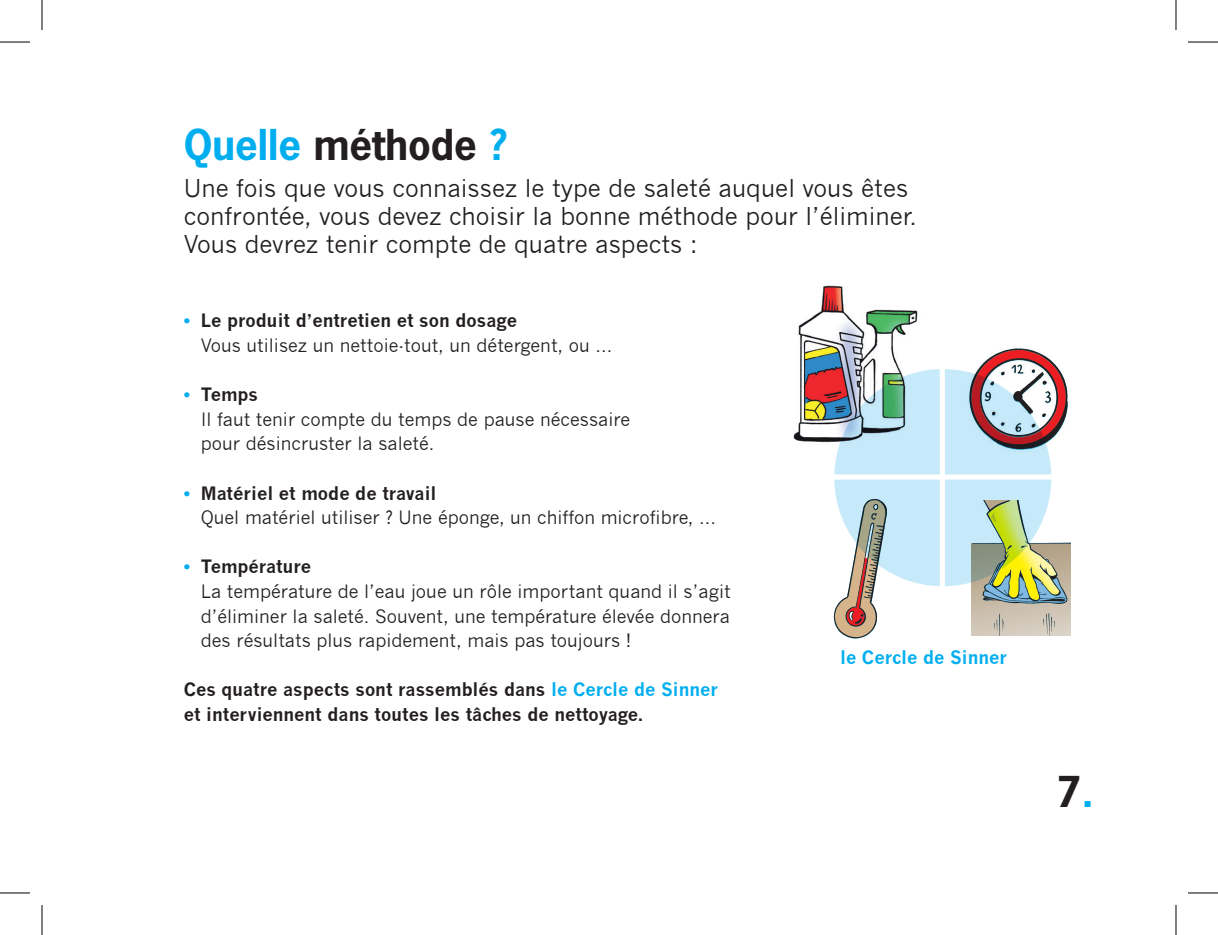
<style>
.page{position:relative;width:1218px;height:935px;background:#fff}
.page>*{position:absolute;margin:0;border:0;box-sizing:border-box;transform-origin:0 0}
.t1{font:700 40px "News Gothic Std";color:#00aeef}
.t2{font:700 40px "News Gothic Std";color:#231f20}
.t3{font:24px/28px "News Gothic";color:#231f20}
.t4{font:18px/24.6px "News Gothic";color:#231f20}
.t5{font:700 18px/24.6px "News Gothic";color:#231f20}
.t6{font:700 18px "News Gothic";color:#00aeef}
.s1{color:#231f20}
.s2{font-weight:700;color:#00aeef}
.s3{font-weight:700}
.s4{color:#00aeef}
</style>
<div class="page">
<div style="left:834px;top:369px;width:217px;height:217px;background:#c6eafa;border-radius:50%"></div>
<div style="left:940px;top:363px;width:5px;height:228px;background:#fff"></div>
<div style="left:828px;top:474px;width:228px;height:5px;background:#fff"></div>
<img style="left:793px;top:285px;width:134px;height:179px">
<img style="left:931px;top:348px;width:137px;height:112px">
<img style="left:971px;top:500px;width:100px;height:135px">
<img style="left:833px;top:485px;width:78px;height:154px">
<hr style="left:0;top:42px;width:30px;height:1px;background:#000">
<hr style="left:1188px;top:42px;width:30px;height:1px;background:#000">
<hr style="left:0;top:892px;width:30px;height:1px;background:#000">
<hr style="left:1188px;top:892px;width:30px;height:1px;background:#000">
<hr style="left:42px;top:0;width:1px;height:30px;background:#000">
<hr style="left:42px;top:904px;width:1px;height:30px;background:#000">
<hr style="left:1176px;top:0;width:1px;height:30px;background:#000">
<hr style="left:1176px;top:904px;width:1px;height:30px;background:#000">
<h1 class="t1" style="left:184px;top:118px;width:325px">Quelle <span class="s1">méthode</span> ?</h1>
<h2 class="t3" style="left:184px;top:175px;width:735px">Une fois que vous connaissez le type de saleté auquel vous êtes confrontée, vous devez choisir la bonne méthode pour l’éliminer.<br>Vous devrez tenir compte de quatre aspects :</h2>
<p class="t4" style="left:201px;top:308px;width:413px;text-indent:-17px"><span class="s2">•</span> <span class="s3">Le produit d’entretien et son dosage<br></span>Vous utilisez un nettoie-tout, un détergent, ou ...</p>
<p class="t4" style="left:201px;top:382px;width:431px;text-indent:-17px"><span class="s2">•</span> <span class="s3">Temps<br></span>Il faut tenir compte du temps de pause nécessaire pour désincruster la saleté.</p>
<p class="t4" style="left:201px;top:480px;width:517px;text-indent:-17px"><span class="s2">•</span> <span class="s3">Matériel et mode de travail<br></span>Quel matériel utiliser ? Une éponge, un chiffon microfibre, ...</p>
<p class="t4" style="left:201px;top:554px;width:531px;text-indent:-17px"><span class="s2">•</span> <span class="s3">Température<br></span>La température de l’eau joue un rôle important quand il s’agit d’éliminer la saleté. Souvent, une température élevée donnera des résultats plus rapidement, mais pas toujours !</p>
<p class="t5" style="left:184px;top:677px;width:536px">Ces quatre aspects sont rassemblés dans <span class="s4">le Cercle de Sinner </span>et interviennent dans toutes les tâches de nettoyage.</p>
<p class="t6" style="left:840px;top:646px;width:169px">le Cercle de Sinner</p>
<h1 class="t2" style="left:1056px;top:765px;width:39px">7<span class="s4">.</span></h1>
</div>
